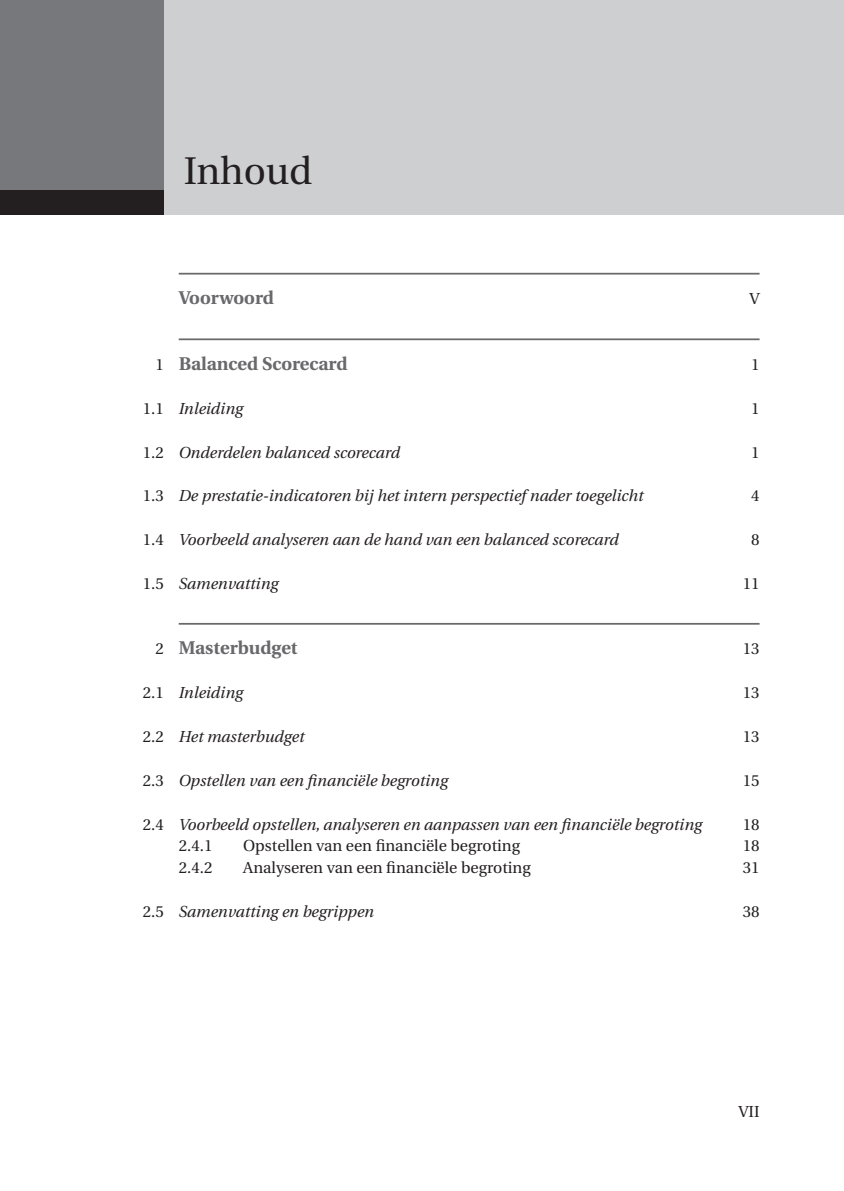
<style>
.page{position:relative;width:844px;height:1191px;background:#fff}
.page>*{position:absolute;margin:0;border:0;box-sizing:border-box;transform-origin:0 0}
.Hoofdstuktekst{font:38.5px "Utopia";color:#231f20}
.Inhoud_KOP_1{font:700 18.38px "Utopia";color:#69696c}
.Inhoud_KOP_1_1{font:italic 15.92px "Utopia";color:#231f20}
.Inhoud_KOP_1_1_1{font:15.92px "Utopia";color:#231f20}
.Inhoud_KOP_1_1-2{font:15.92px "Utopia";color:#231f20}
.Inhoud_KOP_1-2{font:15.92px "Utopia";color:#231f20}
.s1{font-weight:400;font-size:15.92px;color:#231f20}
.s2{font-style:normal}
</style>
<div class="page">
<div style="left:0;top:0;width:164px;height:215px;background:#77787b"></div>
<div style="left:164px;top:0;width:679px;height:215px;background:#cecfd1"></div>
<div style="left:0;top:190px;width:164px;height:25px;background:#231f20"></div>
<hr style="left:179px;top:273px;width:580px;height:1px;background:#69696c">
<hr style="left:179px;top:338px;width:580px;height:2px;background:#69696c">
<hr style="left:179px;top:623px;width:580px;height:1px;background:#69696c">
<p class="Hoofdstuktekst" style="left:184px;top:149px;width:130px">Inhoud</p>
<p class="Inhoud_KOP_1" style="left:179px;top:287px;width:97px">Voorwoord</p>
<p class="Inhoud_KOP_1-2" style="left:749px;top:290px;width:12px">V</p>
<p class="Inhoud_KOP_1" style="left:155px;top:353px;width:193px"><span class="s1">1</span> Balanced Scorecard</p>
<p class="Inhoud_KOP_1-2" style="left:751px;top:356px;width:10px">1</p>
<p class="Inhoud_KOP_1_1" style="left:143px;top:399px;width:102px"><span class="s2">1.1</span> Inleiding</p>
<p class="Inhoud_KOP_1_1-2" style="left:751px;top:399px;width:10px">1</p>
<p class="Inhoud_KOP_1_1" style="left:143px;top:443px;width:259px"><span class="s2">1.2</span> Onderdelen balanced scorecard</p>
<p class="Inhoud_KOP_1_1-2" style="left:751px;top:443px;width:10px">1</p>
<p class="Inhoud_KOP_1_1" style="left:143px;top:487px;width:502px"><span class="s2">1.3</span> De prestatie-indicatoren bij het intern perspectief nader toegelicht</p>
<p class="Inhoud_KOP_1_1-2" style="left:751px;top:487px;width:10px">4</p>
<p class="Inhoud_KOP_1_1" style="left:143px;top:531px;width:477px"><span class="s2">1.4</span> Voorbeeld analyseren aan de hand van een balanced scorecard</p>
<p class="Inhoud_KOP_1_1-2" style="left:751px;top:531px;width:10px">8</p>
<p class="Inhoud_KOP_1_1" style="left:143px;top:574px;width:137px"><span class="s2">1.5</span> Samenvatting</p>
<p class="Inhoud_KOP_1_1-2" style="left:742px;top:574px;width:18px">11</p>
<p class="Inhoud_KOP_1" style="left:155px;top:637px;width:144px"><span class="s1">2</span> Masterbudget</p>
<p class="Inhoud_KOP_1-2" style="left:742px;top:640px;width:18px">13</p>
<p class="Inhoud_KOP_1_1" style="left:143px;top:684px;width:102px"><span class="s2">2.1</span> Inleiding</p>
<p class="Inhoud_KOP_1_1-2" style="left:742px;top:684px;width:18px">13</p>
<p class="Inhoud_KOP_1_1" style="left:143px;top:728px;width:163px"><span class="s2">2.2</span> Het masterbudget</p>
<p class="Inhoud_KOP_1_1-2" style="left:742px;top:728px;width:18px">13</p>
<p class="Inhoud_KOP_1_1" style="left:143px;top:771px;width:307px"><span class="s2">2.3</span> Opstellen van een financiële begroting</p>
<p class="Inhoud_KOP_1_1-2" style="left:742px;top:771px;width:18px">15</p>
<p class="Inhoud_KOP_1_1" style="left:143px;top:815px;width:560px"><span class="s2">2.4</span> Voorbeeld opstellen, analyseren en aanpassen van een financiële begroting</p>
<p class="Inhoud_KOP_1_1-2" style="left:742px;top:815px;width:18px">18</p>
<p class="Inhoud_KOP_1_1_1" style="left:179px;top:837px;width:35px">2.4.1</p>
<p class="Inhoud_KOP_1_1_1" style="left:243px;top:837px;width:278px">Opstellen van een financiële begroting</p>
<p class="Inhoud_KOP_1_1_1" style="left:742px;top:837px;width:18px">18</p>
<p class="Inhoud_KOP_1_1_1" style="left:179px;top:859px;width:35px">2.4.2</p>
<p class="Inhoud_KOP_1_1_1" style="left:243px;top:859px;width:289px">Analyseren van een financiële begroting</p>
<p class="Inhoud_KOP_1_1_1" style="left:742px;top:859px;width:18px">31</p>
<p class="Inhoud_KOP_1_1" style="left:143px;top:903px;width:233px"><span class="s2">2.5</span> Samenvatting en begrippen</p>
<p class="Inhoud_KOP_1_1-2" style="left:742px;top:903px;width:18px">38</p>
<p class="Inhoud_KOP_1_1_1" style="left:738px;top:1103px;width:23px">VII</p>
</div>
